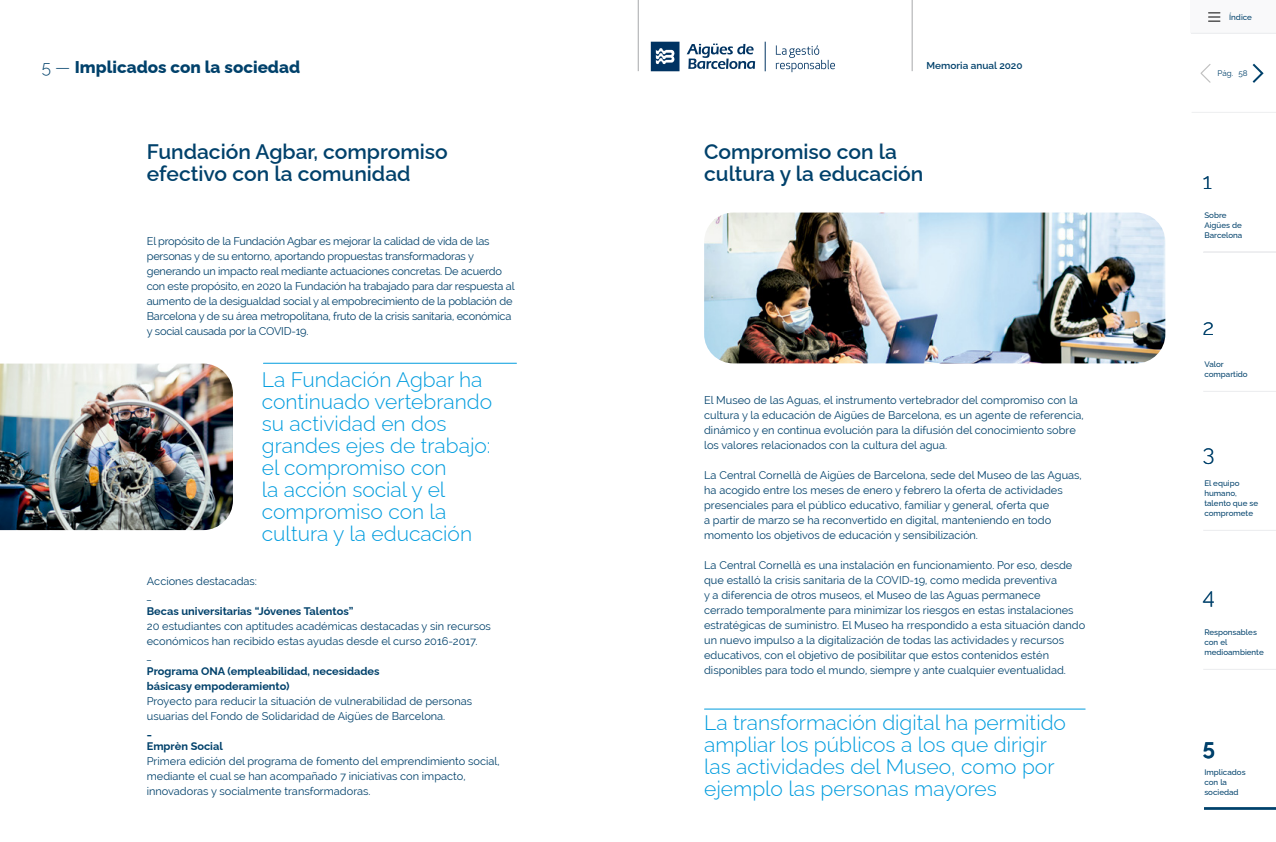
<style>
.page{position:relative;width:1276px;height:842px;background:#fff}
.page>*{position:absolute;margin:0;border:0;box-sizing:border-box;transform-origin:0 0}
.t1{font:300 22px "Raleway";color:#00416b}
.t2{font:700 22px "Raleway";color:#00416b}
.t3{font:300 21px/22px "Raleway";color:#009cde}
.t4{font:600 21px/22px "Raleway";color:#00416b}
.t5{font:800 17px "Raleway";color:#00416b}
.t6{font:11px/15px "Raleway";color:#00416b}
.t7{font:11px/15px "Raleway";letter-spacing:-.02em;color:#00416b}
.t8{font:700 11px/15px "Raleway";color:#00416b}
.t9{font:600 10px "Raleway";color:#00416b}
.t10{font:500 8px/10px "Raleway";color:#00416b}
.t11{font:8px "Raleway";color:#00416b}
.s1{font-weight:300}
</style>
<div class="page">
<hr style="left:1191px;top:112px;width:85px;height:1px;background:#edeef0">
<div style="left:1191px;top:0;width:85px;height:33px;background:#f9f9fa"></div>
<svg style="left:1208px;top:12px;width:12px;height:10px"></svg>
<hr style="left:1191px;top:33px;width:85px;height:1px;background:#edeef0">
<svg style="left:1252px;top:63px;width:12px;height:20px"></svg>
<svg style="left:1200px;top:64px;width:11px;height:19px"></svg>
<hr style="left:263px;top:363px;width:253px;height:1px;background:#009cde">
<hr style="left:704px;top:709px;width:381px;height:1px;background:#009cde">
<img style="left:704px;top:213px;width:461px;height:150px">
<img style="left:0;top:364px;width:233px;height:166px">
<hr style="left:1203px;top:391px;width:73px;height:1px;background:#edeef0">
<hr style="left:1203px;top:530px;width:73px;height:1px;background:#edeef0">
<hr style="left:1203px;top:669px;width:73px;height:1px;background:#edeef0">
<hr style="left:1203px;top:252px;width:73px;height:1px;background:#edeef0">
<hr style="left:1204px;top:807px;width:72px;height:2px;background:#00416b">
<hr style="left:638px;top:0;width:1px;height:71px;background:#a7a8aa">
<hr style="left:912px;top:0;width:1px;height:71px;background:#a7a8aa">
<svg style="left:651px;top:42px;width:28px;height:29px"></svg>
<svg style="left:686px;top:44px;width:69px;height:25px"></svg>
<svg style="left:765px;top:42px;width:1px;height:29px"></svg>
<svg style="left:776px;top:45px;width:59px;height:27px"></svg>
<p class="t10" style="left:1229px;top:11px;width:24px">Índice</p>
<h3 class="t5" style="left:42px;top:54px;width:260px"><span class="s1">5 —</span> Implicados con la sociedad</h3>
<p class="t11" style="left:1238px;top:69px;width:11px">58</p>
<p class="t9" style="left:926px;top:57px;width:97px">Memoria anual 2020</p>
<p class="t11" style="left:1217px;top:69px;width:17px">Pág.</p>
<h2 class="t4" style="left:147px;top:139px;width:303px">Fundación Agbar, compromiso efectivo con la comunidad</h2>
<h2 class="t4" style="left:704px;top:139px;width:221px">Compromiso con la cultura y la educación</h2>
<p class="t7" style="left:147px;top:233px;width:369px">El propósito de la Fundación Agbar es mejorar la calidad de vida de las personas y de su entorno, aportando propuestas transformadoras y generando un impacto real mediante actuaciones concretas. De acuerdo con este propósito, en 2020 la Fundación ha trabajado para dar respuesta al aumento de la desigualdad social y al empobrecimiento de la población de Barcelona y de su área metropolitana, fruto de la crisis sanitaria, económica y social causada por la COVID-19.</p>
<h2 class="t3" style="left:262px;top:366px;width:232px">La Fundación Agbar ha continuado vertebrando su actividad en dos grandes ejes de trabajo: el compromiso con<br>la acción social y el compromiso con la cultura y la educación</h2>
<p class="t6" style="left:147px;top:574px;width:112px">Acciones destacadas: _</p>
<p class="t8" style="left:147px;top:603px;width:208px">Becas universitarias “Jóvenes Talentos”</p>
<p class="t6" style="left:147px;top:619px;width:346px">20 estudiantes con aptitudes académicas destacadas y sin recursos económicos han recibido estas ayudas desde el curso 2016-2017.<br>_</p>
<p class="t8" style="left:147px;top:663px;width:234px">Programa ONA (empleabilidad, necesidades básicasy empoderamiento)</p>
<p class="t6" style="left:147px;top:694px;width:327px">Proyecto para reducir la situación de vulnerabilidad de personas usuarias del Fondo de Solidaridad de Aigües de Barcelona.</p>
<p class="t8" style="left:147px;top:723px;width:78px">_<br>Emprèn Social</p>
<p class="t6" style="left:147px;top:754px;width:354px">Primera edición del programa de fomento del emprendimiento social, mediante el cual se han acompañado 7 iniciativas con impacto, innovadoras y socialmente transformadoras.</p>
<p class="t6" style="left:704px;top:393px;width:381px">El Museo de las Aguas, el instrumento vertebrador del compromiso con la cultura y la educación de Aigües de Barcelona, es un agente de referencia, dinámico y en continua evolución para la difusión del conocimiento sobre los valores relacionados con la cultura del agua.</p>
<p class="t6" style="left:704px;top:468px;width:379px">La Central Cornellà de Aigües de Barcelona, sede del Museo de las Aguas, ha acogido entre los meses de enero y febrero la oferta de actividades presenciales para el público educativo, familiar y general, oferta que<br>a partir de marzo se ha reconvertido en digital, manteniendo en todo momento los objetivos de educación y sensibilización.</p>
<p class="t6" style="left:704px;top:558px;width:383px">La Central Cornellà es una instalación en funcionamiento. Por eso, desde que estalló la crisis sanitaria de la COVID-19, como medida preventiva<br>y a diferencia de otros museos, el Museo de las Aguas permanece<br>cerrado temporalmente para minimizar los riesgos en estas instalaciones estratégicas de suministro. El Museo ha rrespondido a esta situación dando un nuevo impulso a la digitalización de todas las actividades y recursos educativos, con el objetivo de posibilitar que estos contenidos estén disponibles para todo el mundo, siempre y ante cualquier eventualidad.</p>
<h2 class="t3" style="left:704px;top:709px;width:363px">La transformación digital ha permitido ampliar los públicos a los que dirigir las actividades del Museo, como por ejemplo las personas mayores</h2>
<h1 class="t1" style="left:1203px;top:164px;width:10px">1</h1>
<p class="t10" style="left:1204px;top:209px;width:39px">Sobre<br>Aigües de<br>Barcelona</p>
<h1 class="t1" style="left:1203px;top:310px;width:13px">2</h1>
<p class="t10" style="left:1204px;top:358px;width:45px">Valor compartido</p>
<h1 class="t1" style="left:1203px;top:436px;width:13px">3</h1>
<p class="t10" style="left:1204px;top:477px;width:55px">El equipo humano, talento que se compromete</p>
<h1 class="t1" style="left:1203px;top:578px;width:13px">4</h1>
<p class="t10" style="left:1204px;top:626px;width:61px">Responsables con el medioambiente</p>
<h1 class="t2" style="left:1203px;top:730px;width:14px">5</h1>
<p class="t10" style="left:1204px;top:766px;width:43px">Implicados con la sociedad</p>
</div>
